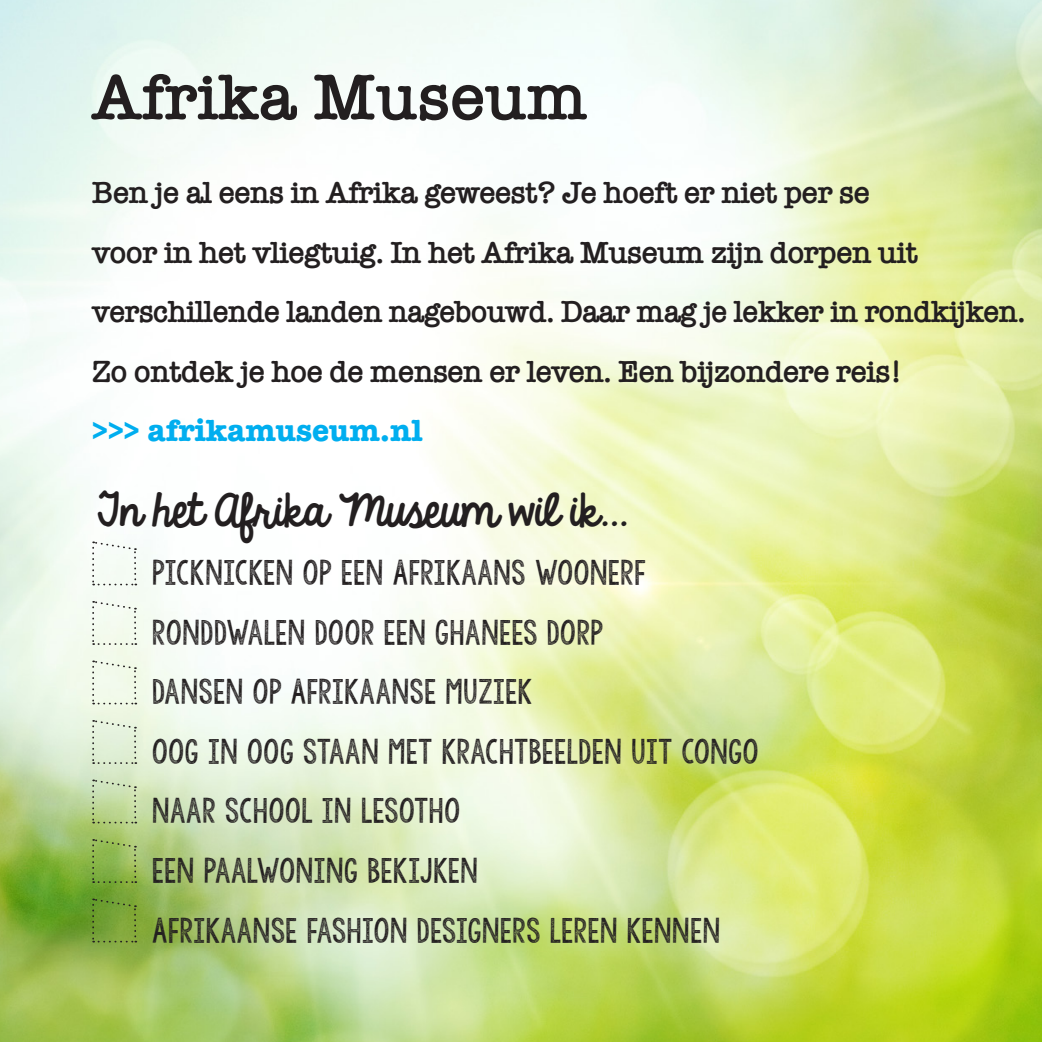
<style>
.page{position:relative;width:1042px;height:1042px;background:#fff}
.page>*{position:absolute;margin:0;border:0;box-sizing:border-box;transform-origin:0 0}
.t1{font:600 66.5px "American Typewriter";color:#231f20}
.t2{font:39.9px "KG Always A Good Time";color:#231f20}
.t3{font:600 31.5px/59.5px "American Typewriter";letter-spacing:-.02em;color:#231f20;scale:.96 1}
.t4{font:600 31.5px "American Typewriter";letter-spacing:-.02em;color:#231f20}
.t5{font:700 31.5px "American Typewriter";color:#00aeef}
.t6{font:28px "KG Allof Me";color:#231f20}
</style>
<div class="page">
<img style="left:0;top:0;width:1042px;height:1042px">
<svg style="left:92px;top:541px;width:44px;height:44px"></svg>
<svg style="left:92px;top:600px;width:44px;height:45px"></svg>
<svg style="left:92px;top:660px;width:44px;height:44px;background:#e9f1e1"></svg>
<svg style="left:92px;top:719px;width:44px;height:45px;background:#dae7d1"></svg>
<svg style="left:92px;top:779px;width:44px;height:44px;background:#bed49e"></svg>
<svg style="left:92px;top:838px;width:44px;height:45px;background:#8cb250"></svg>
<svg style="left:92px;top:898px;width:44px;height:44px;background:#749e35"></svg>
<p class="t1" style="left:92px;top:46px;width:498px">Afrika Museum</p>
<p class="t4" style="left:92px;top:169px;width:779px">Ben je al eens in Afrika geweest? Je hoeft er niet per se</p>
<p class="t4" style="left:92px;top:228px;width:827px">voor in het vliegtuig. In het Afrika Museum zijn dorpen uit</p>
<p class="t3" style="left:92px;top:281px;width:974px">verschillende landen nagebouwd. Daar mag je lekker in rondkijken.<br>Zo ontdek je hoe de mensen er leven. Een bijzondere reis!</p>
<p class="t5" style="left:92px;top:404px;width:332px">&gt;&gt;&gt; afrikamuseum.nl</p>
<p class="t2" style="left:92px;top:480px;width:537px">In het Afrika Museum wil ik…</p>
<p class="t6" style="left:152px;top:554px;width:495px">PICKNICKEN OP EEN AFRIKAANS WOONERF</p>
<p class="t6" style="left:152px;top:614px;width:453px">RONDDWALEN DOOR EEN GHANEES DORP</p>
<p class="t6" style="left:152px;top:673px;width:383px">DANSEN OP AFRIKAANSE MUZIEK</p>
<p class="t6" style="left:152px;top:733px;width:609px">OOG IN OOG STAAN MET KRACHTBEELDEN UIT CONGO</p>
<p class="t6" style="left:152px;top:792px;width:310px">NAAR SCHOOL IN LESOTHO</p>
<p class="t6" style="left:152px;top:852px;width:328px">EEN PAALWONING BEKIJKEN</p>
<p class="t6" style="left:152px;top:911px;width:570px">AFRIKAANSE FASHION DESIGNERS LEREN KENNEN</p>
</div>
